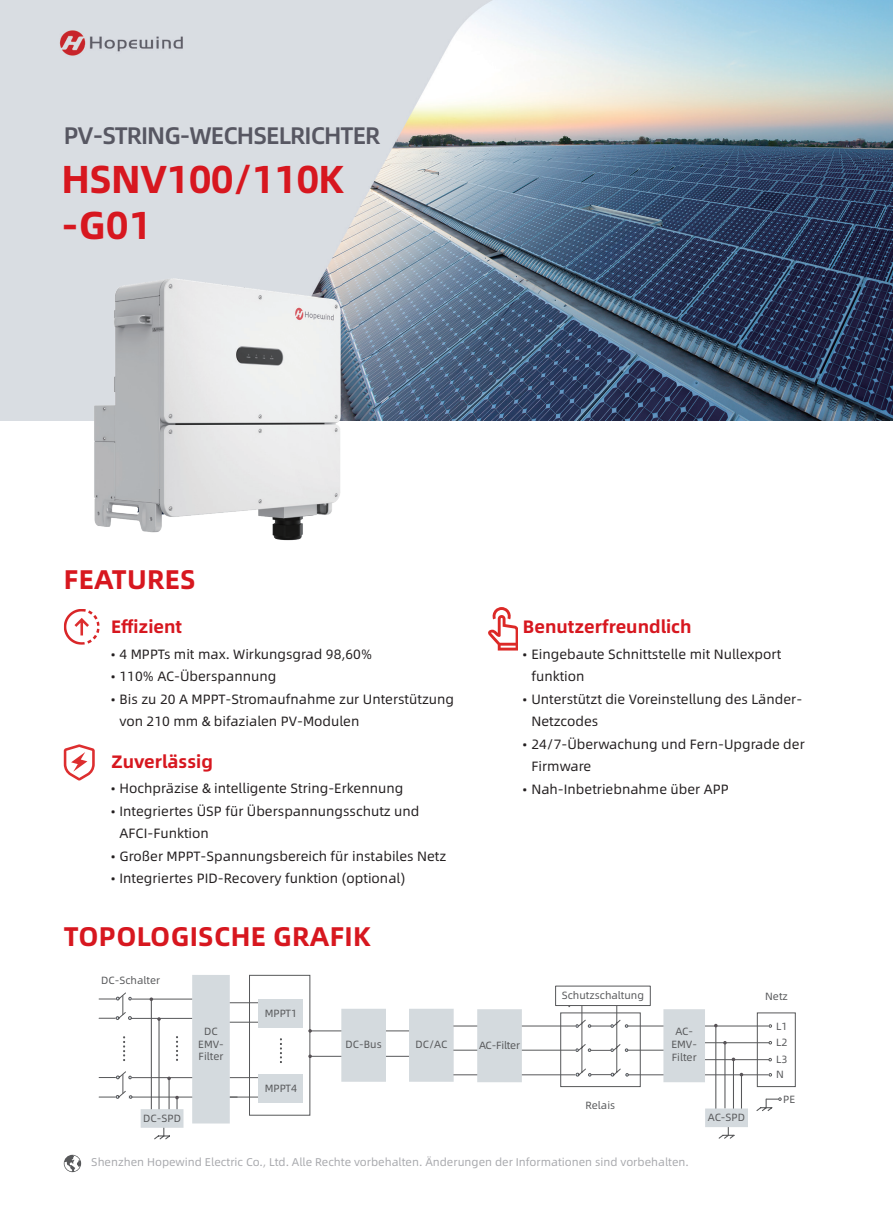
<style>
.page{position:relative;width:893px;height:1212px;background:#fff}
.page>*{position:absolute;margin:0;border:0;box-sizing:border-box;transform-origin:0 0}
.t1{font:700 39px/46.8px "Alibaba Sans";letter-spacing:-.02em;color:#d7171f}
.t2{font:700 27px "Alibaba Sans";letter-spacing:.01em;color:#d7171f}
.t3{font:500 24px "Alibaba Sans";letter-spacing:-.04em;color:#575762}
.t4{font:700 18px "Alibaba Sans";color:#d7171f}
.t5{font:13.5px/22.5px "Alibaba Sans";color:#231f20}
.t6{font:11.25px "Alibaba Sans";color:#a8a9ad}
.t7{font:10.5px/12.6px "Alibaba Sans";color:#57585a;text-align:center}
.t8{font:10.5px "Alibaba Sans";letter-spacing:-.02em;color:#57585a}
</style>
<div class="page">
<svg style="left:64px;top:1155px;width:17px;height:17px"></svg>
<img style="left:0;top:0;width:893px;height:421px">
<hr style="left:131px;top:1096px;width:106px;height:1px;background:#57585a">
<div style="left:249px;top:975px;width:61px;height:140px;border:1px solid #57585a"></div>
<div style="left:555px;top:985px;width:96px;height:21px;border:1px solid #57585a"></div>
<hr style="left:310px;top:1030px;width:125px;height:1px;background:#57585a">
<hr style="left:310px;top:1056px;width:125px;height:1px;background:#57585a">
<div style="left:409px;top:1009px;width:45px;height:73px;background:#d4dade"></div>
<hr style="left:453px;top:1025px;width:122px;height:1px;background:#57585a">
<hr style="left:453px;top:1050px;width:122px;height:1px;background:#57585a">
<hr style="left:453px;top:1074px;width:122px;height:1px;background:#57585a">
<div style="left:477px;top:1009px;width:45px;height:73px;background:#d4dade"></div>
<hr style="left:628px;top:1025px;width:141px;height:1px;background:#57585a">
<hr style="left:628px;top:1050px;width:70px;height:1px;background:#57585a">
<hr style="left:628px;top:1074px;width:141px;height:1px;background:#57585a">
<div style="left:663px;top:1009px;width:42px;height:73px;background:#d4dade"></div>
<div style="left:560px;top:1012px;width:81px;height:75px;border:1px solid #57585a"></div>
<svg style="left:568px;top:1004px;width:61px;height:73px"></svg>
<div style="left:757px;top:1012px;width:39px;height:75px;border:1px solid #57585a"></div>
<hr style="left:715px;top:1025px;width:1px;height:87px;background:#57585a">
<hr style="left:724px;top:1043px;width:1px;height:65px;background:#57585a">
<hr style="left:741px;top:1074px;width:1px;height:38px;background:#57585a">
<svg style="left:718px;top:1127px;width:17px;height:12px"></svg>
<svg style="left:756px;top:1097px;width:26px;height:14px"></svg>
<svg style="left:769px;top:1024px;width:3px;height:4px"></svg>
<svg style="left:308px;top:1029px;width:4px;height:4px"></svg>
<svg style="left:308px;top:1054px;width:4px;height:4px"></svg>
<hr style="left:229px;top:1002px;width:35px;height:1px;background:#57585a">
<hr style="left:229px;top:1022px;width:35px;height:1px;background:#57585a">
<hr style="left:230px;top:1077px;width:34px;height:1px;background:#57585a">
<hr style="left:230px;top:1096px;width:34px;height:1px;background:#57585a">
<hr style="left:132px;top:1077px;width:61px;height:1px;background:#57585a">
<hr style="left:131px;top:999px;width:61px;height:1px;background:#57585a">
<hr style="left:131px;top:1018px;width:61px;height:1px;background:#57585a">
<svg style="left:99px;top:992px;width:33px;height:28px"></svg>
<div style="left:192px;top:975px;width:38px;height:148px;background:#d4dade"></div>
<svg style="left:123px;top:1036px;width:2px;height:25px"></svg>
<svg style="left:176px;top:1036px;width:2px;height:25px"></svg>
<hr style="left:151px;top:999px;width:1px;height:113px;background:#57585a">
<hr style="left:158px;top:1019px;width:2px;height:93px;background:#57585a">
<hr style="left:169px;top:1078px;width:1px;height:34px;background:#57585a">
<svg style="left:175px;top:1096px;width:4px;height:13px"></svg>
<svg style="left:154px;top:1128px;width:16px;height:12px"></svg>
<div style="left:141px;top:1109px;width:42px;height:19px;background:#d4dade"></div>
<div style="left:341px;top:1009px;width:45px;height:73px;background:#d4dade"></div>
<div style="left:259px;top:999px;width:44px;height:28px;background:#d4dade"></div>
<div style="left:259px;top:1074px;width:44px;height:29px;background:#d4dade"></div>
<svg style="left:280px;top:1038px;width:2px;height:25px"></svg>
<hr style="left:705px;top:1042px;width:64px;height:1px;background:#57585a">
<hr style="left:705px;top:1059px;width:64px;height:1px;background:#57585a">
<hr style="left:733px;top:1059px;width:1px;height:50px;background:#57585a">
<div style="left:705px;top:1108px;width:43px;height:19px;background:#d4dade"></div>
<svg style="left:64px;top:744px;width:31px;height:36px"></svg>
<svg style="left:488px;top:607px;width:30px;height:43px"></svg>
<svg style="left:64px;top:609px;width:36px;height:36px"></svg>
<svg style="left:99px;top:1071px;width:33px;height:28px"></svg>
<img style="left:58px;top:247px;width:318px;height:294px">
<h3 class="t3" style="left:64px;top:117px;width:318px">PV-STRING-WECHSELRICHTER</h3>
<h1 class="t1" style="left:62px;top:153px;width:284px">HSNV100/110K -G01</h1>
<h2 class="t2" style="left:64px;top:559px;width:133px">FEATURES</h2>
<h3 class="t4" style="left:111px;top:613px;width:72px">Effizient</h3>
<h3 class="t4" style="left:523px;top:612px;width:170px">Benutzerfreundlich</h3>
<p class="t5" style="left:111px;top:642px;width:263px">• 4 MPPTs mit max. Wirkungsgrad 98,60%</p>
<p class="t5" style="left:111px;top:664px;width:167px">• 110% AC-Überspannung</p>
<p class="t5" style="left:120px;top:687px;width:336px;text-indent:-9px">• Bis zu 20 A MPPT-Stromaufnahme zur Unterstützung von 210 mm &amp; bifazialen PV-Modulen</p>
<h3 class="t4" style="left:111px;top:747px;width:104px">Zuverlässig</h3>
<p class="t5" style="left:531px;top:642px;width:251px;text-indent:-9px">• Eingebaute Schnittstelle mit Nullexport funktion</p>
<p class="t5" style="left:531px;top:687px;width:272px;text-indent:-9px">• Unterstützt die Voreinstellung des Länder-<br>Netzcodes</p>
<p class="t5" style="left:531px;top:732px;width:275px;text-indent:-9px">• 24/7-Überwachung und Fern-Upgrade der<br>Firmware</p>
<p class="t5" style="left:111px;top:776px;width:294px">• Hochpräzise &amp; intelligente String-Erkennung</p>
<p class="t5" style="left:523px;top:777px;width:208px">• Nah-Inbetriebnahme über APP</p>
<p class="t5" style="left:120px;top:799px;width:301px;text-indent:-9px">• Integriertes ÜSP für Überspannungsschutz und<br>AFCI-Funktion</p>
<p class="t5" style="left:111px;top:844px;width:337px">• Großer MPPT-Spannungsbereich für instabiles Netz</p>
<p class="t5" style="left:111px;top:866px;width:296px">• Integriertes PID-Recovery funktion (optional)</p>
<h2 class="t2" style="left:64px;top:915px;width:308px">TOPOLOGISCHE GRAFIK</h2>
<p class="t7" style="left:101px;top:973px;width:60px">DC-Schalter</p>
<p class="t7" style="left:198px;top:1025px;width:27px">DC<br>EMV-<br>Filter</p>
<p class="t7" style="left:143px;top:1111px;width:39px">DC-SPD</p>
<p class="t7" style="left:265px;top:1006px;width:34px">MPPT1</p>
<p class="t7" style="left:265px;top:1081px;width:34px">MPPT4</p>
<p class="t7" style="left:346px;top:1038px;width:38px">DC-Bus</p>
<p class="t7" style="left:415px;top:1037px;width:33px">DC/AC</p>
<p class="t8" style="left:479px;top:1037px;width:42px">AC-Filter</p>
<p class="t7" style="left:562px;top:988px;width:84px">Schutzschaltung</p>
<p class="t7" style="left:586px;top:1098px;width:31px">Relais</p>
<p class="t7" style="left:671px;top:1025px;width:27px">AC-<br>EMV-<br>Filter</p>
<p class="t7" style="left:708px;top:1111px;width:39px">AC-SPD</p>
<p class="t6" style="left:91px;top:1154px;width:599px">Shenzhen Hopewind Electric Co., Ltd. Alle Rechte vorbehalten. Änderungen der Informationen sind vorbehalten.</p>
<p class="t7" style="left:765px;top:989px;width:24px">Netz</p>
<p class="t7" style="left:776px;top:1019px;width:13px">L1</p>
<p class="t7" style="left:776px;top:1036px;width:13px">L2</p>
<p class="t7" style="left:776px;top:1053px;width:13px">L3</p>
<p class="t7" style="left:776px;top:1068px;width:9px">N</p>
<p class="t7" style="left:783px;top:1093px;width:14px">PE</p>
</div>
